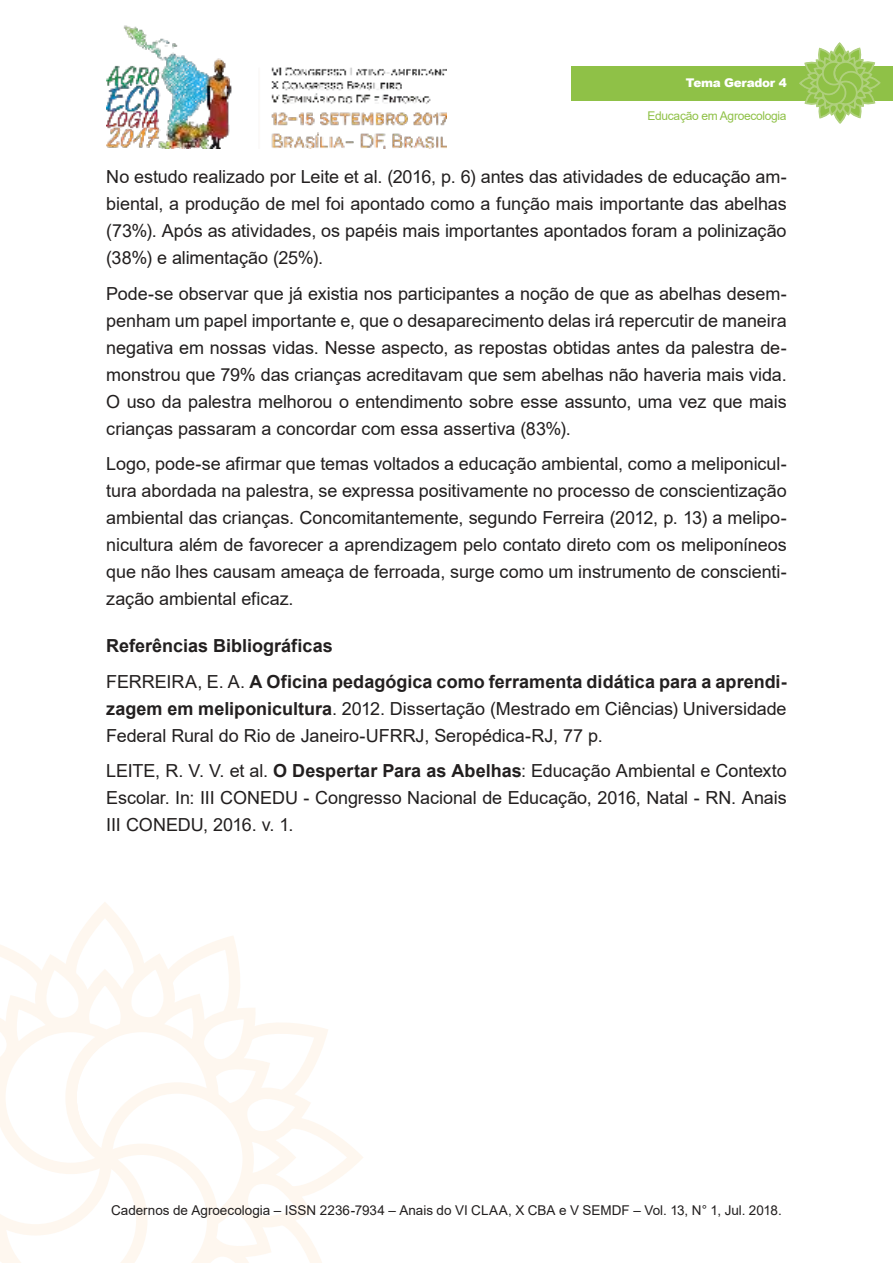
<style>
.page{position:relative;width:893px;height:1263px;background:#fff}
.page>*{position:absolute;margin:0;border:0;box-sizing:border-box;transform-origin:0 0}
.t1{font:18px/27px "Arial";letter-spacing:-.005em;color:#221f1f;text-align:justify}
.t2{font:700 18px/35.5px "Arial";color:#221f1f}
.t3{font:13.5px "Arial";color:#221f1f}
.t4{font:12px "Arial";letter-spacing:-.025em;color:#8fc147}
.t5{font:900 12px "Arial";letter-spacing:-.025em;color:#fff}
.s1{font-weight:400}
.s2{font-weight:700}
</style>
<div class="page">
<img style="left:106px;top:25px;width:340px;height:124px">
<svg style="left:0;top:910px;width:363px;height:353px"></svg>
<div style="left:571px;top:66px;width:322px;height:34px;background:#8fc147"></div>
<svg style="left:798px;top:43px;width:83px;height:81px"></svg>
<p class="t5" style="left:686px;top:76px;width:102px">Tema Gerador 4</p>
<p class="t4" style="left:647px;top:112px;width:141px">Educação em Agroecologia</p>
<p class="t1" style="left:106px;top:165px;width:682px">No estudo realizado por Leite et al. (2016, p. 6) antes das atividades de educação am&shy;biental, a produção de mel foi apontado como a função mais importante das abelhas (73%). Após as atividades, os papéis mais importantes apontados foram a polinização (38%) e alimentação (25%).</p>
<p class="t1" style="left:106px;top:282px;width:682px">Pode-se observar que já existia nos participantes a noção de que as abelhas desem&shy;penham um papel importante e, que o desaparecimento delas irá repercutir de maneira negativa em nossas vidas. Nesse aspecto, as repostas obtidas antes da palestra de&shy;monstrou que 79% das crianças acreditavam que sem abelhas não haveria mais vida.<br>O uso da palestra melhorou o entendimento sobre esse assunto, uma vez que mais crianças passaram a concordar com essa assertiva (83%).</p>
<p class="t1" style="left:106px;top:452px;width:682px">Logo, pode-se afirmar que temas voltados a educação ambiental, como a meliponicul&shy;tura abordada na palestra, se expressa positivamente no processo de conscientização ambiental das crianças. Concomitantemente, segundo Ferreira (2012, p. 13) a melipo&shy;nicultura além de favorecer a aprendizagem pelo contato direto com os meliponíneos que não lhes causam ameaça de ferroada, surge como um instrumento de conscienti&shy;zação ambiental eficaz.</p>
<p class="t2" style="left:106px;top:630px;width:682px">Referências Bibliográficas<br><span class="s1">FERREIRA, E. A.</span> A Oficina pedagógica como ferramenta didática para a aprendi-</p>
<p class="t1" style="left:106px;top:697px;width:682px"><span class="s2">zagem em meliponicultura</span>. 2012. Dissertação (Mestrado em Ciências) Universidade<br>Federal Rural do Rio de Janeiro-UFRRJ, Seropédica-RJ, 77 p.</p>
<p class="t1" style="left:106px;top:759px;width:682px">LEITE, R. V. V. et al. <span class="s2">O Despertar Para as Abelhas</span>: Educação Ambiental e Contexto Escolar. In: III CONEDU - Congresso Nacional de Educação, 2016, Natal - RN. Anais III CONEDU, 2016. v. 1.</p>
<p class="t3" style="left:111px;top:1205px;width:672px">Cadernos de Agroecologia – ISSN 2236-7934 – Anais do VI CLAA, X CBA e V SEMDF – Vol. 13, N° 1, Jul. 2018.</p>
</div>
